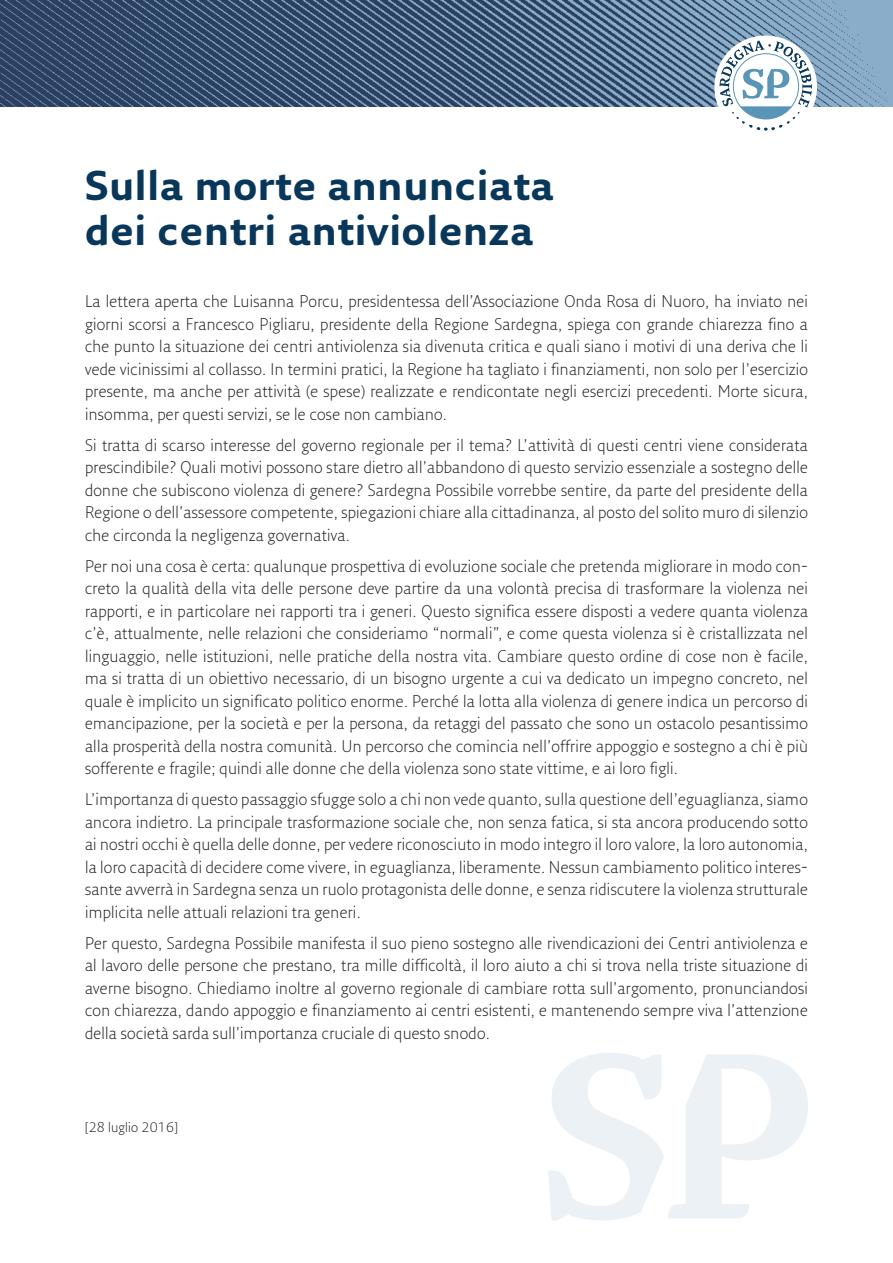
<style>
.page{position:relative;width:893px;height:1263px;background:#fff}
.page>*{position:absolute;margin:0;border:0;box-sizing:border-box;transform-origin:0 0}
.t1{font:700 40.5px "Fresco Sans Std";letter-spacing:.015em;color:#09375a}
.t2{font:300 16.5px/22.5px "Fresco Sans Std";letter-spacing:.015em;color:#231f20;text-align:justify}
.t3{font:300 13.5px "Fresco Sans Std";letter-spacing:.015em;color:#231f20}
</style>
<div class="page">
<img style="left:0;top:0;width:893px;height:106px">
<div style="left:714px;top:36px;width:103px;height:102px;background:#fff;border-radius:50%"></div>
<svg style="left:719px;top:41px;width:93px;height:90px"></svg>
<svg style="left:548px;top:1053px;width:260px;height:167px"></svg>
<p class="t1" style="left:85px;top:161px;width:470px">Sulla morte annunciata</p>
<p class="t1" style="left:85px;top:205px;width:450px">dei centri antiviolenza</p>
<p class="t2" style="left:85px;top:290px;width:724px">La lettera aperta che Luisanna Porcu, presidentessa dell’Associazione Onda Rosa di Nuoro, ha inviato nei giorni scorsi a Francesco Pigliaru, presidente della Regione Sardegna, spiega con grande chiarezza fino a che punto la situazione dei centri antiviolenza sia divenuta critica e quali siano i motivi di una deriva che li vede vicinissimi al collasso. In termini pratici, la Regione ha tagliato i finanziamenti, non solo per l’esercizio presente, ma anche per attività (e spese) realizzate e rendicontate negli esercizi precedenti. Morte sicura, insomma, per questi servizi, se le cose non cambiano.</p>
<p class="t2" style="left:85px;top:433px;width:724px">Si tratta di scarso interesse del governo regionale per il tema? L’attività di questi centri viene considerata prescindibile? Quali motivi possono stare dietro all’abbandono di questo servizio essenziale a sostegno delle donne che subiscono violenza di genere? Sardegna Possibile vorrebbe sentire, da parte del presidente della Regione o dell’assessore competente, spiegazioni chiare alla cittadinanza, al posto del solito muro di silenzio che circonda la negligenza governativa.</p>
<p class="t2" style="left:85px;top:554px;width:724px">Per noi una cosa è certa: qualunque prospettiva di evoluzione sociale che pretenda migliorare in modo con&shy;creto la qualità della vita delle persone deve partire da una volontà precisa di trasformare la violenza nei rapporti, e in particolare nei rapporti tra i generi. Questo significa essere disposti a vedere quanta violenza c’è, attualmente, nelle relazioni che consideriamo “normali”, e come questa violenza si è cristallizzata nel linguaggio, nelle istituzioni, nelle pratiche della nostra vita. Cambiare questo ordine di cose non è facile, ma si tratta di un obiettivo necessario, di un bisogno urgente a cui va dedicato un impegno concreto, nel quale è implicito un significato politico enorme. Perché la lotta alla violenza di genere indica un percorso di emancipazione, per la società e per la persona, da retaggi del passato che sono un ostacolo pesantissimo alla prosperità della nostra comunità. Un percorso che comincia nell’offrire appoggio e sostegno a chi è più sofferente e fragile; quindi alle donne che della violenza sono state vittime, e ai loro figli.</p>
<p class="t2" style="left:85px;top:788px;width:724px">L’importanza di questo passaggio sfugge solo a chi non vede quanto, sulla questione dell’eguaglianza, siamo ancora indietro. La principale trasformazione sociale che, non senza fatica, si sta ancora producendo sotto ai nostri occhi è quella delle donne, per vedere riconosciuto in modo integro il loro valore, la loro autonomia, la loro capacità di decidere come vivere, in eguaglianza, liberamente. Nessun cambiamento politico interes&shy;sante avverrà in Sardegna senza un ruolo protagonista delle donne, e senza ridiscutere la violenza strutturale implicita nelle attuali relazioni tra generi.</p>
<p class="t2" style="left:85px;top:931px;width:724px">Per questo, Sardegna Possibile manifesta il suo pieno sostegno alle rivendicazioni dei Centri antiviolenza e al lavoro delle persone che prestano, tra mille difficoltà, il loro aiuto a chi si trova nella triste situazione di averne bisogno. Chiediamo inoltre al governo regionale di cambiare rotta sull’argomento, pronunciandosi con chiarezza, dando appoggio e finanziamento ai centri esistenti, e mantenendo sempre viva l’attenzione della società sarda sull’importanza cruciale di questo snodo.</p>
<p class="t3" style="left:85px;top:1118px;width:94px">[28 luglio 2016]</p>
</div>
